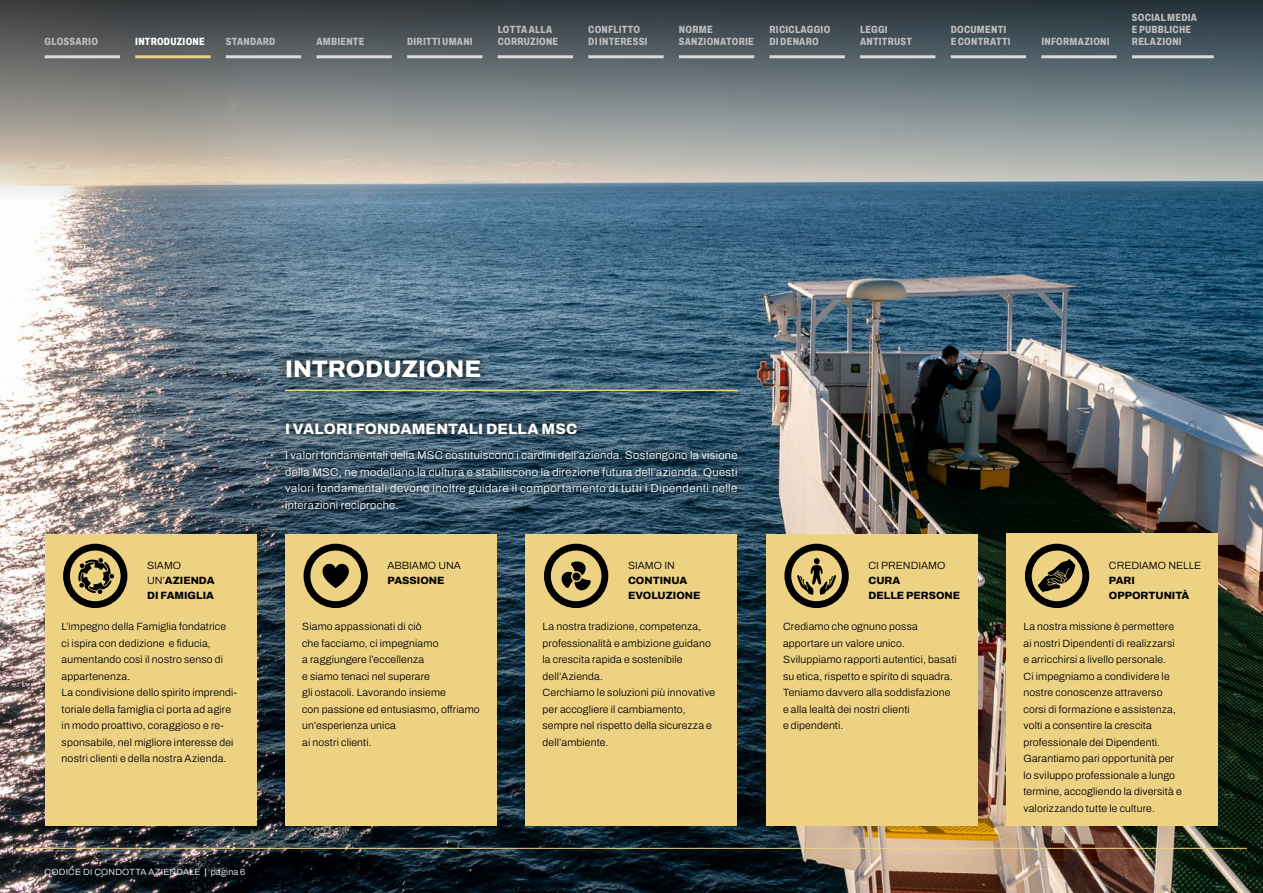
<style>
.page{position:relative;width:1263px;height:893px;background:#fff}
.page>*{position:absolute;margin:0;border:0;box-sizing:border-box;transform-origin:0 0}
.t1{font:800 24px "Archivo";color:#fff}
.t2{font:800 15px "Archivo";letter-spacing:.01em;color:#fff}
.t3{font:300 11.25px/16.5px "Archivo";letter-spacing:.03em;color:#fff;text-align:justify}
.t4{font:300 10.5px/16.5px "Archivo";letter-spacing:.015em;color:#000}
.t5{font:800 10.5px/12px "Archivo Condensed";letter-spacing:.025em;color:#bcbcbc}
.t6{font:800 10.5px/15px "Archivo";color:#000}
.t7{font:800 10.5px "Archivo Condensed";letter-spacing:.02em;color:#fff}
.t8{font:300 9px "Archivo";letter-spacing:.025em;color:#fff}
.s1{font-weight:300}
.s2{font-weight:800;color:#edd284}
</style>
<div class="page">
<img style="left:0;top:201px;width:1263px;height:692px">
<svg style="left:0;top:0;width:1263px;height:201px"></svg>
<svg style="left:274px;top:349px;width:474px;height:172px"></svg>
<hr style="left:285px;top:390px;width:452px;height:1px;background:#edd284">
<div style="left:45px;top:534px;width:211px;height:292px;background:#edd284"></div>
<div style="left:525px;top:534px;width:212px;height:292px;background:#edd284"></div>
<div style="left:285px;top:534px;width:212px;height:292px;background:#edd284"></div>
<div style="left:766px;top:534px;width:212px;height:292px;background:#edd284"></div>
<div style="left:1006px;top:534px;width:212px;height:292px;background:#edd284"></div>
<svg style="left:63px;top:544px;width:64px;height:64px"></svg>
<svg style="left:544px;top:544px;width:64px;height:64px"></svg>
<svg style="left:304px;top:544px;width:64px;height:64px"></svg>
<svg style="left:784px;top:544px;width:65px;height:64px"></svg>
<svg style="left:1025px;top:544px;width:64px;height:64px"></svg>
<hr style="left:16px;top:848px;width:1231px;height:1px;background:#edd284">
<hr style="left:45px;top:55px;width:75px;height:3px;background:#dadada">
<hr style="left:135px;top:55px;width:76px;height:3px;background:#edd284">
<hr style="left:226px;top:55px;width:75px;height:3px;background:#dadada">
<hr style="left:316px;top:55px;width:76px;height:3px;background:#dadada">
<hr style="left:407px;top:55px;width:75px;height:3px;background:#dadada">
<hr style="left:498px;top:55px;width:75px;height:3px;background:#dadada">
<hr style="left:588px;top:55px;width:76px;height:3px;background:#dadada">
<hr style="left:679px;top:55px;width:75px;height:3px;background:#dadada">
<hr style="left:769px;top:55px;width:76px;height:3px;background:#dadada">
<hr style="left:951px;top:55px;width:75px;height:3px;background:#dadada">
<hr style="left:1041px;top:55px;width:76px;height:3px;background:#dadada">
<hr style="left:1132px;top:55px;width:82px;height:3px;background:#dadada">
<hr style="left:860px;top:55px;width:75px;height:3px;background:#dadada">
<p class="t5" style="left:45px;top:35px;width:55px">GLOSSARIO</p>
<p class="t7" style="left:135px;top:33px;width:71px">INTRODUZIONE</p>
<p class="t5" style="left:226px;top:35px;width:51px">STANDARD</p>
<p class="t5" style="left:316px;top:35px;width:49px">AMBIENTE</p>
<p class="t5" style="left:407px;top:35px;width:67px">DIRITTI UMANI</p>
<p class="t5" style="left:498px;top:23px;width:62px">LOTTA ALLA<br>CORRUZIONE</p>
<p class="t5" style="left:588px;top:23px;width:61px">CONFLITTO<br>DI INTERESSI</p>
<p class="t5" style="left:679px;top:23px;width:77px">NORME<br>SANZIONATORIE</p>
<p class="t5" style="left:769px;top:23px;width:62px">RICICLAGGIO<br>DI DENARO</p>
<p class="t5" style="left:951px;top:23px;width:61px">DOCUMENTI<br>E CONTRATTI</p>
<p class="t5" style="left:860px;top:23px;width:53px">LEGGI<br>ANTITRUST</p>
<p class="t5" style="left:1041px;top:35px;width:70px">INFORMAZIONI</p>
<p class="t5" style="left:1132px;top:11px;width:67px">SOCIAL MEDIA<br>E PUBBLICHE<br>RELAZIONI</p>
<p class="t6" style="left:147px;top:558px;width:69px"><span class="s1">SIAMO<br>UN’</span>AZIENDA<br>DI FAMIGLIA</p>
<p class="t4" style="left:62px;top:618px;width:177px">L’impegno della Famiglia fondatrice<br>ci ispira con dedizione e fiducia, aumentando così il nostro senso di appartenenza.<br>La condivisione dello spirito imprendi&shy;toriale della famiglia ci porta ad agire in modo proattivo, coraggioso e re&shy;sponsabile, nel migliore interesse dei nostri clienti e della nostra Azienda.</p>
<h1 class="t1" style="left:285px;top:351px;width:198px">INTRODUZIONE</h1>
<h2 class="t2" style="left:285px;top:418px;width:294px">I VALORI FONDAMENTALI DELLA MSC</h2>
<p class="t3" style="left:285px;top:447px;width:454px">I valori fondamentali della MSC costituiscono i cardini dell’azienda. Sostengono la visione della MSC, ne modellano la cultura e stabiliscono la direzione futura dell’azienda. Questi valori fondamentali devono inoltre guidare il comportamento di tutti i Dipendenti nelle interazioni reciproche.</p>
<p class="t4" style="left:388px;top:557px;width:75px">ABBIAMO UNA</p>
<p class="t6" style="left:388px;top:573px;width:58px">PASSIONE</p>
<p class="t4" style="left:302px;top:618px;width:179px">Siamo appassionati di ciò<br>che facciamo, ci impegniamo<br>a raggiungere l’eccellenza<br>e siamo tenaci nel superare<br>gli ostacoli. Lavorando insieme<br>con passione ed entusiasmo, offriamo un’esperienza unica<br>ai nostri clienti.</p>
<p class="t4" style="left:628px;top:557px;width:48px">SIAMO IN</p>
<p class="t6" style="left:628px;top:573px;width:74px">CONTINUA<br>EVOLUZIONE</p>
<p class="t4" style="left:542px;top:618px;width:174px">La nostra tradizione, competenza, professionalità e ambizione guidano la crescita rapida e sostenibile dell’Azienda.<br>Cerchiamo le soluzioni più innovative per accogliere il cambiamento, sempre nel rispetto della sicurezza e dell’ambiente.</p>
<p class="t8" style="left:45px;top:865px;width:202px">CODICE DI CONDOTTA AZIENDALE <span class="s2">|</span> pagina 6</p>
<p class="t4" style="left:868px;top:557px;width:78px">CI PRENDIAMO</p>
<p class="t6" style="left:868px;top:573px;width:93px">CURA<br>DELLE PERSONE</p>
<p class="t4" style="left:783px;top:618px;width:175px">Crediamo che ognuno possa apportare un valore unico.<br>Sviluppiamo rapporti autentici, basati su etica, rispetto e spirito di squadra.<br>Teniamo davvero alla soddisfazione e alla lealtà dei nostri clienti<br>e dipendenti.</p>
<p class="t4" style="left:1109px;top:557px;width:94px">CREDIAMO NELLE</p>
<p class="t6" style="left:1109px;top:573px;width:82px">PARI<br>OPPORTUNITÀ</p>
<p class="t4" style="left:1023px;top:618px;width:160px">La nostra missione è permettere ai nostri Dipendenti di realizzarsi e arricchirsi a livello personale.<br>Ci impegniamo a condividere le nostre conoscenze attraverso corsi di formazione e assistenza, volti a consentire la crescita professionale dei Dipendenti.<br>Garantiamo pari opportunità per lo sviluppo professionale a lungo termine, accogliendo la diversità e valorizzando tutte le culture.</p>
</div>
